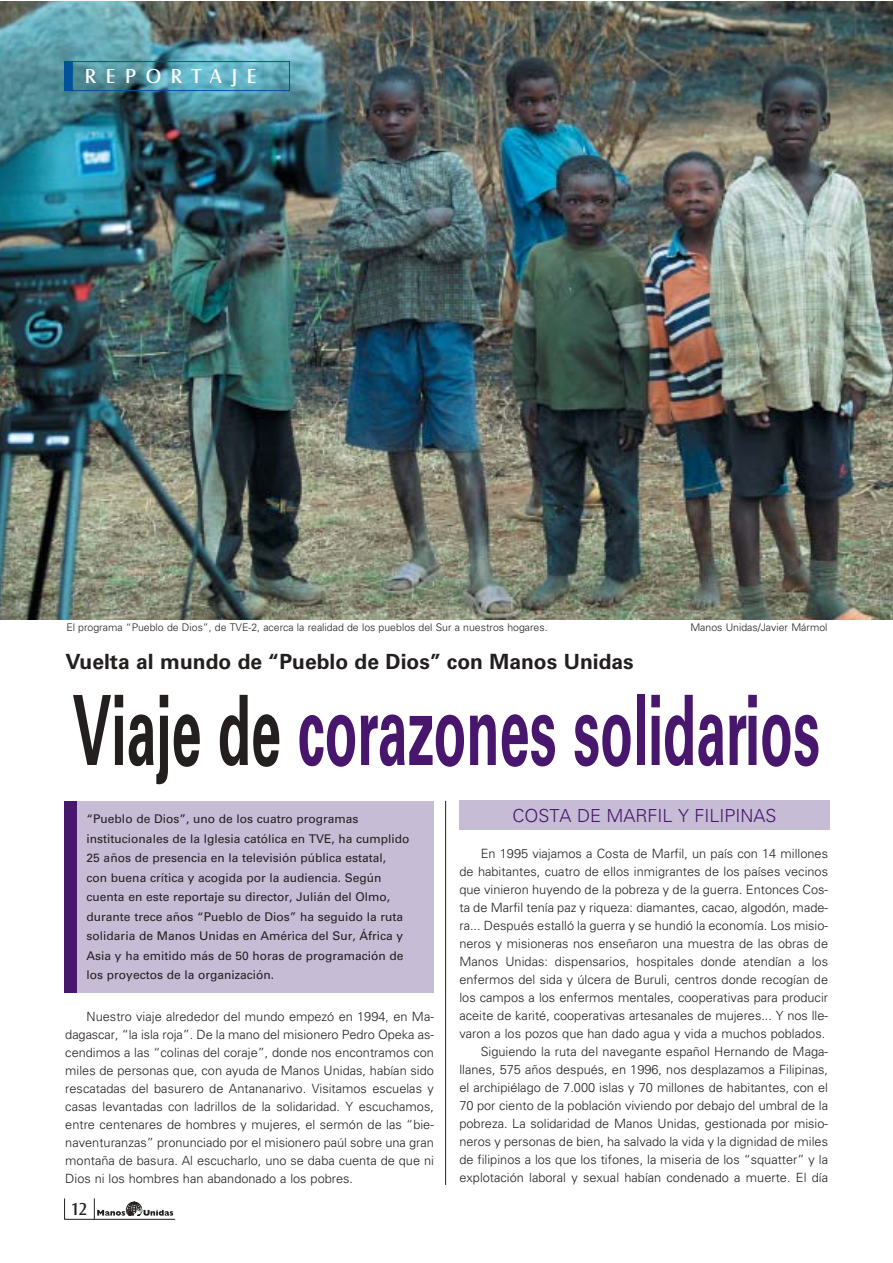
<style>
.page{position:relative;width:893px;height:1263px;background:#fff}
.page>*{position:absolute;margin:0;border:0;box-sizing:border-box;transform-origin:0 0}
.t1{font:700 97.2px "Univers LT Std";color:#48166d;scale:.56 1}
.t2{font:700 21px "Univers LT Std";color:#231f1f}
.t3{font:21px "Castle T";letter-spacing:.46em;color:#fff}
.t4{font:300 18px "Univers LT Std";color:#48166d}
.t5{font:18px "Castle T";color:#231f1f}
.t6{font:300 12.75px/18px "Univers LT Std";color:#231f1f;text-align:justify}
.t7{font:12px/19.5px "Univers LT Std";color:#231f1f}
.t8{font:300 10.5px "Univers LT Std";color:#231f1f}
.s1{color:#231f1f}
</style>
<div class="page">
<img style="left:0;top:2px;width:892px;height:618px">
<div style="left:71px;top:61px;width:219px;height:30px;border:1px solid #00529b"></div>
<div style="left:65px;top:62px;width:7px;height:29px;background:#00529b"></div>
<div style="left:64px;top:61px;width:9px;height:30px;border:1px solid #00529b"></div>
<hr style="left:445px;top:801px;width:1px;height:384px;background:#231f1f">
<div style="left:459px;top:800px;width:370px;height:30px;background:#c6bcd6"></div>
<div style="left:69px;top:801px;width:364px;height:191px;background:#c6bcd6"></div>
<div style="left:64px;top:801px;width:13px;height:191px;background:#48166d"></div>
<svg style="left:64px;top:1198px;width:1px;height:21px"></svg>
<hr style="left:65px;top:1219px;width:110px;height:1px;background:#231f1f">
<svg style="left:94px;top:1198px;width:79px;height:21px"></svg>
<h2 class="t3" style="left:85px;top:68px;width:173px">REPORTAJE</h2>
<p class="t8" style="left:66px;top:624px;width:483px">El programa “Pueblo de Dios”, de TVE-2, acerca la realidad de los pueblos del Sur a nuestros hogares.</p>
<p class="t8" style="left:690px;top:624px;width:139px">Manos Unidas/Javier Mármol</p>
<h2 class="t2" style="left:66px;top:653px;width:569px">Vuelta al mundo de “Pueblo de Dios” con Manos Unidas</h2>
<h1 class="t1" style="left:72px;top:692px;width:1336px"><span class="s1">Viaje de</span> corazones solidarios</h1>
<p class="t7" style="left:87px;top:810px;width:324px">“Pueblo de Dios”, uno de los cuatro programas institucionales de la Iglesia católica en TVE, ha cumplido 25 años de presencia en la televisión pública estatal, con buena crítica y acogida por la audiencia. Según cuenta en este reportaje su director, Julián del Olmo, durante trece años “Pueblo de Dios” ha seguido la ruta solidaria de Manos Unidas en América del Sur, África y Asia y ha emitido más de 50 horas de programación de los proyectos de la organización.</p>
<p class="t6" style="left:65px;top:1008px;width:370px;text-indent:21px">Nuestro viaje alrededor del mundo empezó en 1994, en Ma&shy;dagascar, “la isla roja”. De la mano del misionero Pedro Opeka as&shy;cendimos a las “colinas del coraje”, donde nos encontramos con miles de personas que, con ayuda de Manos Unidas, habían sido rescatadas del basurero de Antananarivo. Visitamos escuelas y casas levantadas con ladrillos de la solidaridad. Y escuchamos, entre centenares de hombres y mujeres, el sermón de las “bie&shy;naventuranzas” pronunciado por el misionero paúl sobre una gran montaña de basura. Al escucharlo, uno se daba cuenta de que ni Dios ni los hombres han abandonado a los pobres.</p>
<h3 class="t5" style="left:71px;top:1203px;width:18px">12</h3>
<h3 class="t4" style="left:512px;top:808px;width:266px">COSTA DE MARFIL Y FILIPINAS</h3>
<p class="t6" style="left:459px;top:846px;width:370px;text-align:right">En 1995 viajamos a Costa de Marfil, un país con 14 millones<br>de habitantes, cuatro de ellos inmigrantes de los países vecinos que vinieron huyendo de la pobreza y de la guerra. Entonces Cos&shy;ta de Marfil tenía paz y riqueza: diamantes, cacao, algodón, made&shy;ra... Después estalló la guerra y se hundió la economía. Los misio&shy;neros y misioneras nos enseñaron una muestra de las obras de Manos Unidas: dispensarios, hospitales donde atendían a los enfermos del sida y úlcera de Buruli, centros donde recogían de los campos a los enfermos mentales, cooperativas para producir aceite de karité, cooperativas artesanales de mujeres... Y nos lle&shy;varon a los pozos que han dado agua y vida a muchos poblados.<br>Siguiendo la ruta del navegante español Hernando de Maga&shy;llanes, 575 años después, en 1996, nos desplazamos a Filipinas, el archipiélago de 7.000 islas y 70 millones de habitantes, con el 70 por ciento de la población viviendo por debajo del umbral de la pobreza. La solidaridad de Manos Unidas, gestionada por misio&shy;neros y personas de bien, ha salvado la vida y la dignidad de miles de filipinos a los que los tifones, la miseria de los “squatter” y la explotación laboral y sexual habían condenado a muerte. El día</p>
</div>
